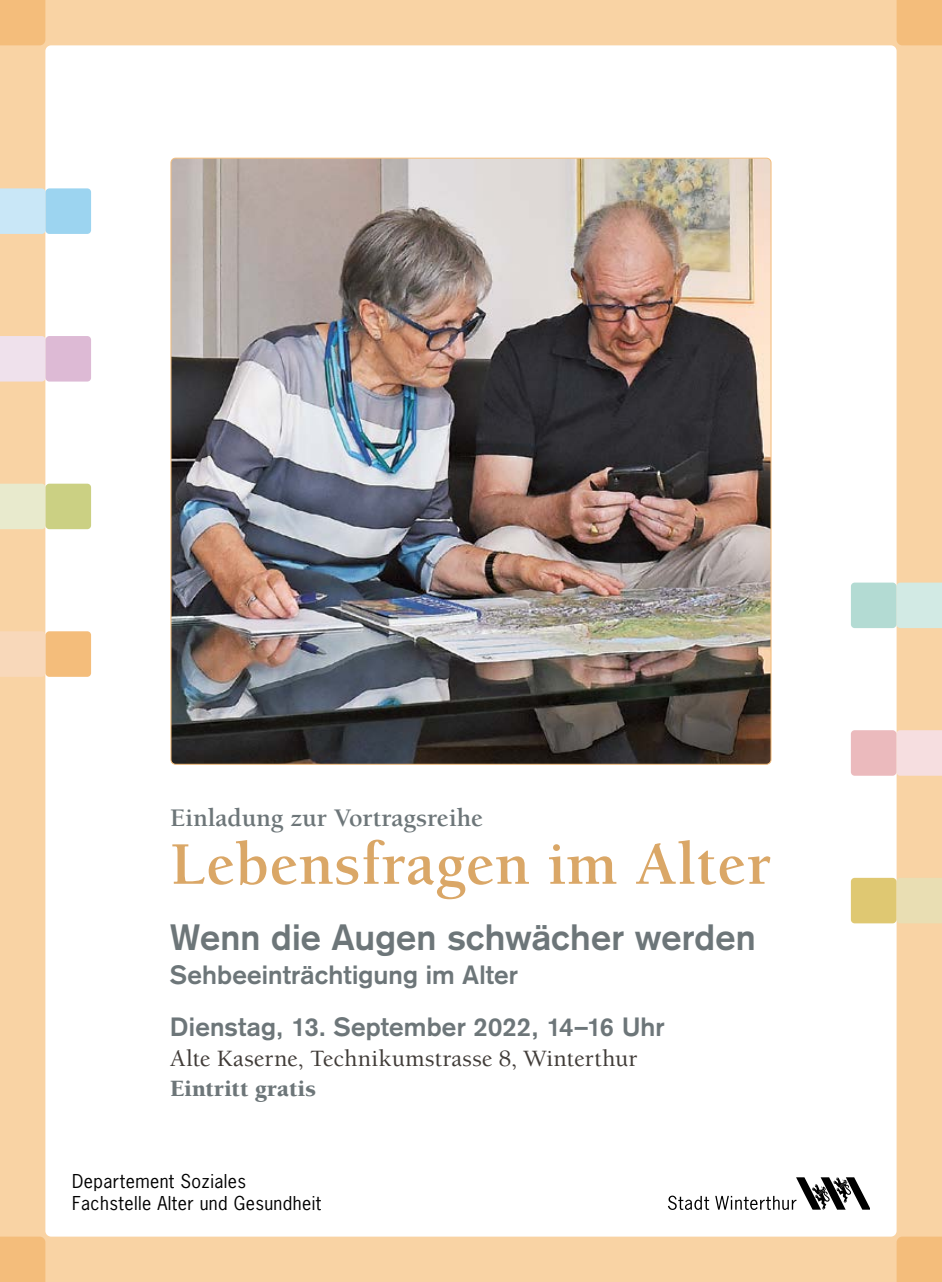
<style>
.page{position:relative;width:942px;height:1282px;background:#fff}
.page>*{position:absolute;margin:0;border:0;box-sizing:border-box;transform-origin:0 0}
.t1{font:700 62px "Berkeley";letter-spacing:.01em;color:#daa767}
.t2{font:700 36px "Akzidenz Grotesk";letter-spacing:.005em;color:#6d7679}
.t3{font:700 26px/52px "Akzidenz Grotesk";letter-spacing:.01em;color:#6d7679}
.t4{font:700 26px "Berkeley";color:#6d7679}
.t5{font:500 24px "Berkeley";letter-spacing:.005em;color:#413c38}
.t6{font:900 24px "Berkeley";letter-spacing:.01em;color:#6d7679}
.t7{font:18px/21.6px "News Gothic";letter-spacing:.025em;color:#000}
.s1{font-size:25.6px}
</style>
<div class="page">
<div style="left:0;top:0;width:941px;height:1281px;background:#f9d3a4"></div>
<div style="left:896px;top:0;width:45px;height:45px;background:#f4bd7b"></div>
<div style="left:896px;top:1236px;width:45px;height:45px;background:#f4bd7b"></div>
<div style="left:0;top:0;width:45px;height:45px;background:#f4bd7b"></div>
<div style="left:45px;top:45px;width:851px;height:1191px;background:#fff;border-radius:6px"></div>
<div style="left:0;top:1236px;width:45px;height:45px;background:#f4bd7b"></div>
<svg style="left:668px;top:1177px;width:201px;height:32px"></svg>
<div style="left:0;top:188px;width:46px;height:46px;background:#c9e7f7"></div>
<div style="left:46px;top:188px;width:45px;height:46px;background:#9cd4f0;border-radius:4px"></div>
<div style="left:0;top:483px;width:46px;height:46px;background:#e8eacd"></div>
<div style="left:46px;top:483px;width:45px;height:46px;background:#cbd083;border-radius:4px"></div>
<div style="left:0;top:336px;width:46px;height:45px;background:#efe1ec"></div>
<div style="left:46px;top:336px;width:45px;height:45px;background:#ddbad5;border-radius:4px"></div>
<div style="left:0;top:631px;width:46px;height:45px;background:#f8d8ba"></div>
<div style="left:46px;top:631px;width:45px;height:45px;background:#f4bd7b;border-radius:4px"></div>
<div style="left:896px;top:730px;width:45px;height:45px;background:#f6dee0"></div>
<div style="left:850px;top:730px;width:46px;height:45px;background:#ebbabd;border-radius:4px"></div>
<div style="left:896px;top:877px;width:45px;height:46px;background:#e9deb3"></div>
<div style="left:850px;top:877px;width:46px;height:46px;background:#dfc872;border-radius:4px"></div>
<div style="left:896px;top:582px;width:45px;height:46px;background:#d2eae4"></div>
<div style="left:850px;top:582px;width:46px;height:46px;background:#b3dbd3;border-radius:4px"></div>
<img style="left:172px;top:158px;width:598px;height:606px">
<p class="t4" style="left:170px;top:803px;width:314px">Einladung zur Vortragsreihe</p>
<h1 class="t1" style="left:170px;top:831px;width:602px">Lebensfragen im Alter</h1>
<h2 class="t2" style="left:170px;top:915px;width:587px">Wenn die Augen schwächer werden</h2>
<p class="t3" style="left:170px;top:948px;width:496px">Sehbeeinträchtigung im Alter<br>Dienstag, 1<span class="s1">3</span>. September <span class="s1">2022</span>, <span class="s1">14</span>–<span class="s1">16</span> Uhr</p>
<p class="t5" style="left:170px;top:1045px;width:468px">Alte Kaserne, Technikumstrasse 8, Winterthur</p>
<p class="t6" style="left:170px;top:1075px;width:147px">Eintritt gratis</p>
<p class="t7" style="left:72px;top:1170px;width:250px">Departement Soziales<br>Fachstelle Alter und Gesundheit</p>
</div>
